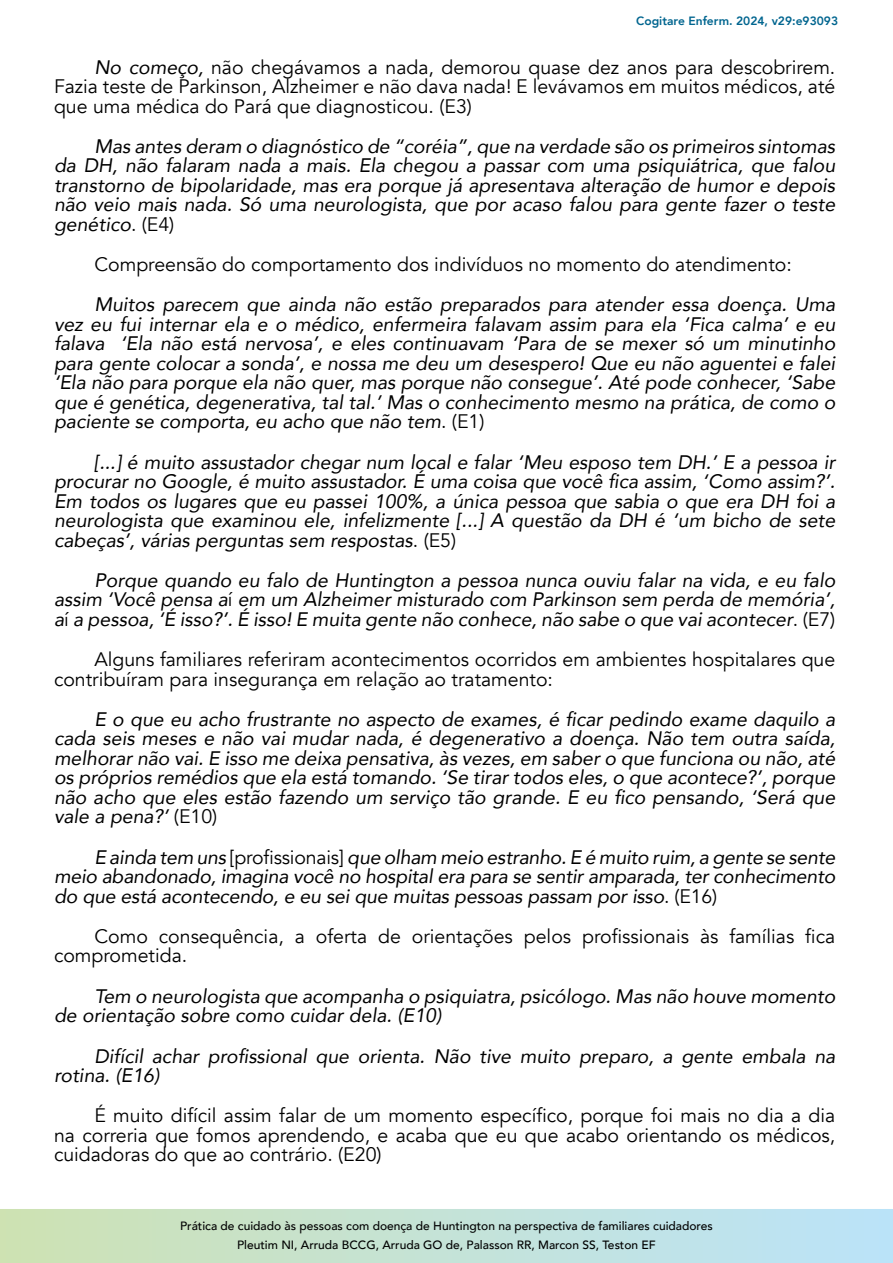
<style>
.page{position:relative;width:893px;height:1263px;background:#fff}
.page>*{position:absolute;margin:0;border:0;box-sizing:border-box;transform-origin:0 0}
.t1{font:italic 19.5px/19.5px "Avenir";color:#000;text-align:justify}
.t2{font:19.5px/19.5px "Avenir";color:#000;text-align:justify}
.t3{font:500 12px/18.6px "Avenir";color:#000;text-align:center}
.t4{font:800 12px "Avenir";color:#00658f}
.s1{font-style:italic}
.s2{font-style:normal}
</style>
<div class="page">
<svg style="left:0;top:1209px;width:893px;height:54px;background:#c4e2d6"></svg>
<p class="t4" style="left:636px;top:12px;width:203px">Cogitare Enferm. 2024, v29:e93093</p>
<p class="t2" style="left:54px;top:57px;width:783px;text-indent:40px"><span class="s1">No começo,</span> não chegávamos a nada, demorou quase dez anos para descobrirem.<br>Fazia teste de Parkinson, Alzheimer e não dava nada! E levávamos em muitos médicos, até que uma médica do Pará que diagnosticou. (E3)</p>
<p class="t1" style="left:54px;top:136px;width:783px;text-indent:40px">Mas antes deram o diagnóstico de “coréia”, que na verdade são os primeiros sintomas da DH, não falaram nada a mais. Ela chegou a passar com uma psiquiátrica, que falou transtorno de bipolaridade, mas era porque já apresentava alteração de humor e depois não veio mais nada. Só uma neurologista, que por acaso falou para gente fazer o teste genético<span class="s2">. (E4)</span></p>
<p class="t2" style="left:94px;top:255px;width:699px">Compreensão do comportamento dos indivíduos no momento do atendimento:</p>
<p class="t1" style="left:54px;top:295px;width:783px;text-indent:40px">Muitos parecem que ainda não estão preparados para atender essa doença. Uma vez eu fui internar ela e o médico, enfermeira falavam assim para ela ‘Fica calma’ e eu falava ‘Ela não está nervosa’, e eles continuavam ‘Para de se mexer só um minutinho para gente colocar a sonda’, e nossa me deu um desespero! Que eu não aguentei e falei ‘Ela não para porque ela não quer, mas porque não consegue’. Até pode conhecer, ‘Sabe que é genética, degenerativa, tal tal.’ Mas o conhecimento mesmo na prática, de como o paciente se comporta, eu acho que não tem<span class="s2">. (E1)</span></p>
<p class="t1" style="left:54px;top:452px;width:783px;text-indent:40px">[...] é muito assustador chegar num local e falar ‘Meu esposo tem DH.’ E a pessoa ir procurar no Google, é muito assustador. É uma coisa que você fica assim, ‘Como assim?’.<br>Em todos os lugares que eu passei 100%, a única pessoa que sabia o que era DH foi a neurologista que examinou ele, infelizmente [...] A questão da DH é ‘um bicho de sete cabeças’, várias perguntas sem respostas<span class="s2">. (E5)</span></p>
<p class="t1" style="left:54px;top:570px;width:783px;text-indent:40px">Porque quando eu falo de Huntington a pessoa nunca ouviu falar na vida, e eu falo assim ‘Você pensa a<span class="s2">í</span> em um Alzheimer misturado com Parkinson sem perda de memória’, a<span class="s2">í</span> a pessoa, ‘É isso?’. É isso! E muita gente não conhece, não sabe o que vai acontecer<span class="s2">. (E7)</span></p>
<p class="t2" style="left:54px;top:650px;width:783px;text-indent:40px">Alguns familiares referiram acontecimentos ocorridos em ambientes hospitalares que contribuíram para insegurança em relação ao tratamento:</p>
<p class="t1" style="left:54px;top:709px;width:783px;text-indent:40px">E o que eu acho frustrante no aspecto de exames, é ficar pedindo exame daquilo a cada seis meses e não vai mudar nada, é degenerativo a doença. Não tem outra saída, melhorar não vai. E isso me deixa pensativa, às vezes, em saber o que funciona ou não, até os próprios remédios que ela está tomando. ‘Se tirar todos eles, o que acontece?’, porque não acho que eles estão fazendo um serviço tão grande. E eu fico pensando, ‘Será que vale a pena?’ <span class="s2">(E10)</span></p>
<p class="t1" style="left:54px;top:847px;width:783px;text-indent:40px">E ainda tem uns <span class="s2">[profissionais]</span> que olham meio estranho. E é muito ruim, a gente se sente meio abandonado, imagina você no hospital era para se sentir amparada, ter conhecimento do que está acontecendo, e eu sei que muitas pessoas passam por isso<span class="s2">. (E16)</span></p>
<p class="t2" style="left:54px;top:927px;width:783px;text-indent:40px">Como consequência, a oferta de orientações pelos profissionais às famílias fica comprometida.</p>
<p class="t1" style="left:54px;top:986px;width:783px;text-indent:40px">Tem o neurologista que acompanha o psiquiatra, psicólogo. Mas não houve momento de orientação sobre como cuidar dela. (E10)</p>
<p class="t1" style="left:54px;top:1046px;width:783px;text-indent:40px">Difícil achar profissional que orienta. Não tive muito preparo, a gente embala na rotina. (E16)</p>
<p class="t2" style="left:54px;top:1106px;width:783px;text-indent:40px">É muito difícil assim falar de um momento específico, porque foi mais no dia a dia na correria que fomos aprendendo, e acaba que eu que acabo orientando os médicos, cuidadoras do que ao contrário. (E20)</p>
<p class="t3" style="left:180px;top:1216px;width:534px">Prática de cuidado às pessoas com doença de Huntington na perspectiva de familiares cuidadores<br>Pleutim NI, Arruda BCCG, Arruda GO de, Palasson RR, Marcon SS, Teston EF</p>
</div>
